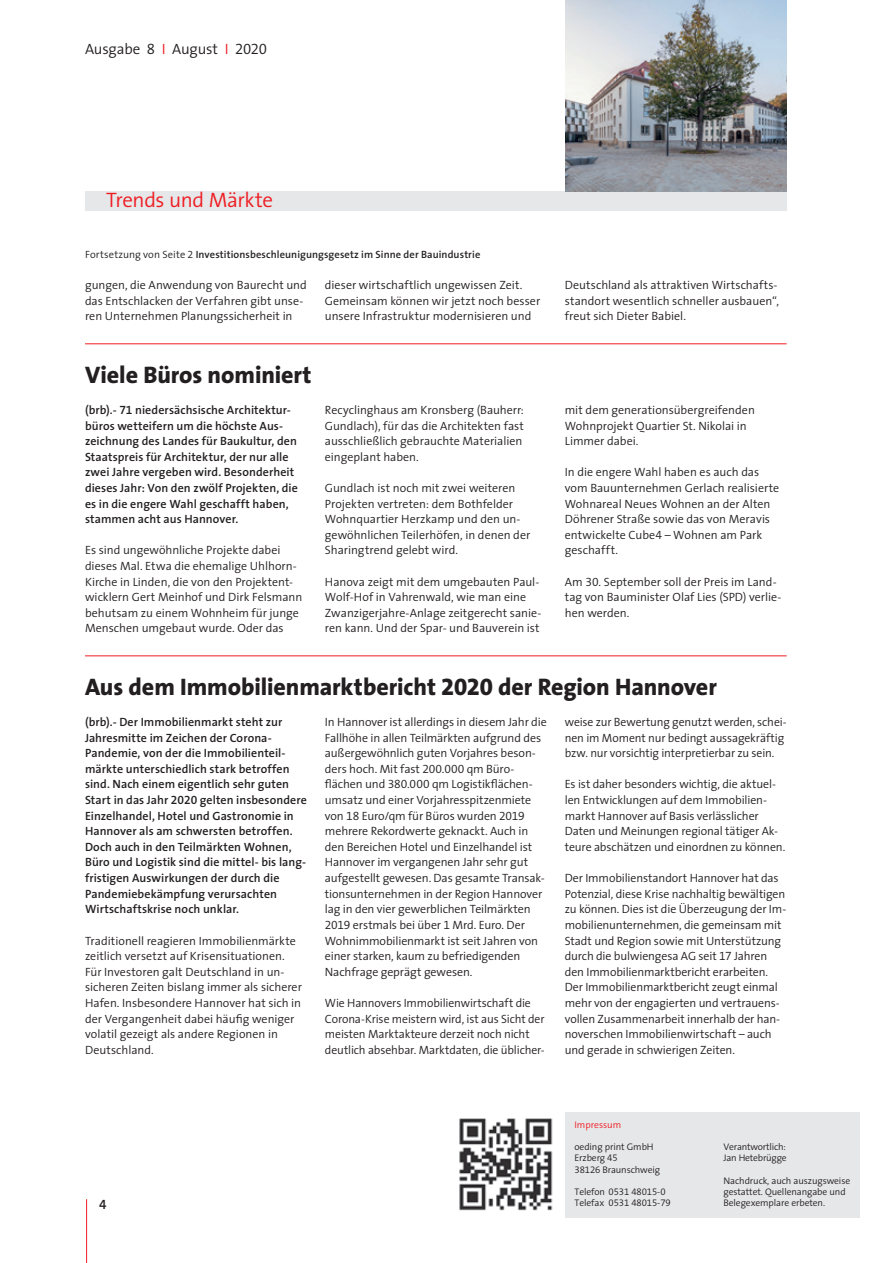
<style>
.page{position:relative;width:893px;height:1263px;background:#fff}
.page>*{position:absolute;margin:0;border:0;box-sizing:border-box;transform-origin:0 0}
.Überschrift{font:800 24px "LBS Thesis";letter-spacing:-.005em;color:#231f20}
.Subtitel{font:300 21px "LBS Thesis";letter-spacing:-.02em;color:#ee1d23}
.Zeile_links{font:300 15px "LBS Thesis";letter-spacing:-.015em;color:#231f20}
.t1{font:600 13.5px "LBS Thesis";color:#231f20}
.Fliesstext{font:300 12px/15.6px "LBS Thesis";letter-spacing:-.005em;color:#231f20}
.Fliesstext-2{font:600 12px/15.6px "LBS Thesis";letter-spacing:.005em;color:#231f20}
.Fortsetzung_Titel{font:600 10.5px "LBS Thesis";letter-spacing:.01em;color:#231f20}
.impressum_schwarz{font:300 9.6px/11.2px "LBS Thesis";letter-spacing:-.01em;color:#231f20}
.Impressum{font:300 9.6px "LBS Thesis";color:#ee1d23}
.s1{color:#ee1d23}
.s2{font-weight:300}
</style>
<div class="page">
<hr style="left:86px;top:1199px;width:1px;height:64px;background:#ee1d23">
<div style="left:85px;top:191px;width:702px;height:19px;background:#e6e7e9"></div>
<div style="left:566px;top:1112px;width:294px;height:106px;background:#e6e7e9"></div>
<img style="left:459px;top:1118px;width:94px;height:93px">
<img style="left:566px;top:0;width:221px;height:191px">
<hr style="left:85px;top:343px;width:702px;height:1px;background:#ee1d23">
<hr style="left:85px;top:655px;width:702px;height:1px;background:#ee1d23">
<p class="Zeile_links" style="left:85px;top:36px;width:183px">Ausgabe 8 <span class="s1">I</span> August <span class="s1">I</span> 2020</p>
<p class="Subtitel" style="left:106px;top:183px;width:168px">Trends und Märkte</p>
<p class="Fortsetzung_Titel" style="left:85px;top:246px;width:397px"><span class="s2">Fortsetzung von Seite 2</span> Investitionsbeschleunigungsgesetz im Sinne der Bauindustrie</p>
<p class="Fliesstext" style="left:85px;top:277px;width:223px">gungen, die Anwendung von Baurecht und das Entschlacken der Verfahren gibt unse&shy;ren Unternehmen Planungssicherheit in</p>
<p class="Fliesstext" style="left:325px;top:277px;width:217px">dieser wirtschaftlich ungewissen Zeit.<br>Gemeinsam können wir jetzt noch besser unsere Infrastruktur modernisieren und</p>
<p class="Fliesstext" style="left:565px;top:277px;width:216px">Deutschland als attraktiven Wirtschafts&shy;standort wesentlich schneller ausbauen“, freut sich Dieter Babiel.</p>
<p class="Überschrift" style="left:85px;top:355px;width:228px">Viele Büros nominiert</p>
<p class="Fliesstext-2" style="left:85px;top:402px;width:214px">(brb).- 71 niedersächsische Architektur&shy;büros wetteifern um die höchste Aus&shy;zeichnung des Landes für Baukultur, den Staatspreis für Architektur, der nur alle zwei Jahre vergeben wird. Besonderheit dieses Jahr: Von den zwölf Projekten, die es in die engere Wahl geschafft haben, stammen acht aus Hannover.</p>
<p class="Fliesstext" style="left:85px;top:542px;width:219px">Es sind ungewöhnliche Projekte dabei dieses Mal. Etwa die ehemalige Uhlhorn-Kirche in Linden, die von den Projektent&shy;wicklern Gert Meinhof und Dirk Felsmann behutsam zu einem Wohnheim für junge Menschen umgebaut wurde. Oder das</p>
<p class="Fliesstext" style="left:325px;top:402px;width:201px">Recyclinghaus am Kronsberg (Bauherr:<br>Gundlach), für das die Architekten fast ausschließlich gebrauchte Materialien eingeplant haben.</p>
<p class="Fliesstext" style="left:325px;top:480px;width:207px">Gundlach ist noch mit zwei weiteren Projekten vertreten: dem Bothfelder Wohnquartier Herzkamp und den un&shy;gewöhnlichen Teilerhöfen, in denen der Sharingtrend gelebt wird.</p>
<p class="Fliesstext" style="left:325px;top:573px;width:218px">Hanova zeigt mit dem umgebauten Paul-Wolf-Hof in Vahrenwald, wie man eine Zwanzigerjahre-Anlage zeitgerecht sanie&shy;ren kann. Und der Spar- und Bauverein ist</p>
<p class="Fliesstext" style="left:565px;top:402px;width:192px">mit dem generationsübergreifenden<br>Wohnprojekt Quartier St. Nikolai in<br>Limmer dabei.</p>
<p class="Fliesstext" style="left:565px;top:464px;width:216px">In die engere Wahl haben es auch das vom Bauunternehmen Gerlach realisierte<br>Wohnareal Neues Wohnen an der Alten<br>Döhrener Straße sowie das von Meravis entwickelte Cube4 – Wohnen am Park geschafft.</p>
<p class="Fliesstext" style="left:565px;top:573px;width:218px">Am 30. September soll der Preis im Land&shy;tag von Bauminister Olaf Lies (SPD) verlie&shy;hen werden.</p>
<p class="Überschrift" style="left:85px;top:667px;width:633px">Aus dem Immobilienmarktbericht 2020 der Region Hannover</p>
<p class="Fliesstext-2" style="left:85px;top:714px;width:223px">(brb).- Der Immobilienmarkt steht zur Jahresmitte im Zeichen der Corona-Pandemie, von der die Immobilienteil&shy;märkte unterschiedlich stark betroffen sind. Nach einem eigentlich sehr guten Start in das Jahr 2020 gelten insbesondere Einzelhandel, Hotel und Gastronomie in Hannover als am schwersten betroffen.<br>Doch auch in den Teilmärkten Wohnen, Büro und Logistik sind die mittel- bis lang&shy;fristigen Auswirkungen der durch die Pandemiebekämpfung verursachten Wirtschaftskrise noch unklar.</p>
<p class="Fliesstext" style="left:85px;top:932px;width:218px">Traditionell reagieren Immobilienmärkte zeitlich versetzt auf Krisensituationen.<br>Für Investoren galt Deutschland in un&shy;sicheren Zeiten bislang immer als sicherer Hafen. Insbesondere Hannover hat sich in der Vergangenheit dabei häufig weniger volatil gezeigt als andere Regionen in Deutschland.</p>
<p class="Fliesstext" style="left:325px;top:714px;width:223px">In Hannover ist allerdings in diesem Jahr die Fallhöhe in allen Teilmärkten aufgrund des außergewöhnlich guten Vorjahres beson&shy;ders hoch. Mit fast 200.000 qm Büro&shy;flächen und 380.000 qm Logistikflächen&shy;umsatz und einer Vorjahresspitzenmiete von 18 Euro/qm für Büros wurden 2019 mehrere Rekordwerte geknackt. Auch in den Bereichen Hotel und Einzelhandel ist Hannover im vergangenen Jahr sehr gut aufgestellt gewesen. Das gesamte Transak&shy;tionsunternehmen in der Region Hannover lag in den vier gewerblichen Teilmärkten 2019 erstmals bei über 1 Mrd. Euro. Der Wohnimmobilienmarkt ist seit Jahren von einer starken, kaum zu befriedigenden Nachfrage geprägt gewesen.</p>
<p class="Fliesstext" style="left:325px;top:995px;width:221px">Wie Hannovers Immobilienwirtschaft die Corona-Krise meistern wird, ist aus Sicht der meisten Marktakteure derzeit noch nicht deutlich absehbar. Marktdaten, die üblicher-</p>
<p class="Fliesstext" style="left:565px;top:714px;width:223px">weise zur Bewertung genutzt werden, schei&shy;nen im Moment nur bedingt aussagekräftig bzw. nur vorsichtig interpretierbar zu sein.</p>
<p class="Fliesstext" style="left:565px;top:776px;width:222px">Es ist daher besonders wichtig, die aktuel&shy;len Entwicklungen auf dem Immobilien&shy;markt Hannover auf Basis verlässlicher Daten und Meinungen regional tätiger Ak&shy;teure abschätzen und einordnen zu können.</p>
<p class="Fliesstext" style="left:565px;top:870px;width:223px">Der Immobilienstandort Hannover hat das Potenzial, diese Krise nachhaltig bewältigen zu können. Dies ist die Überzeugung der Im&shy;mobilienunternehmen, die gemeinsam mit Stadt und Region sowie mit Unterstützung durch die bulwiengesa AG seit 17 Jahren den Immobilienmarktbericht erarbeiten.<br>Der Immobilienmarktbericht zeugt einmal mehr von der engagierten und vertrauens&shy;vollen Zusammenarbeit innerhalb der han&shy;noverschen Immobilienwirtschaft – auch und gerade in schwierigen Zeiten.</p>
<p class="t1" style="left:99px;top:1193px;width:9px">4</p>
<p class="Impressum" style="left:574px;top:1116px;width:48px">Impressum</p>
<p class="impressum_schwarz" style="left:574px;top:1141px;width:87px">oeding print GmbH<br>Erzberg 45<br>38126 Braunschweig</p>
<p class="impressum_schwarz" style="left:574px;top:1186px;width:98px">Telefon 0531 48015-0<br>Telefax 0531 48015-79</p>
<p class="impressum_schwarz" style="left:723px;top:1141px;width:65px">Verantwortlich:<br>Jan Hetebrügge</p>
<p class="impressum_schwarz" style="left:723px;top:1174px;width:128px">Nachdruck, auch auszugsweise gestattet. Quellenangabe und<br>Belegexemplare erbeten.</p>
</div>
